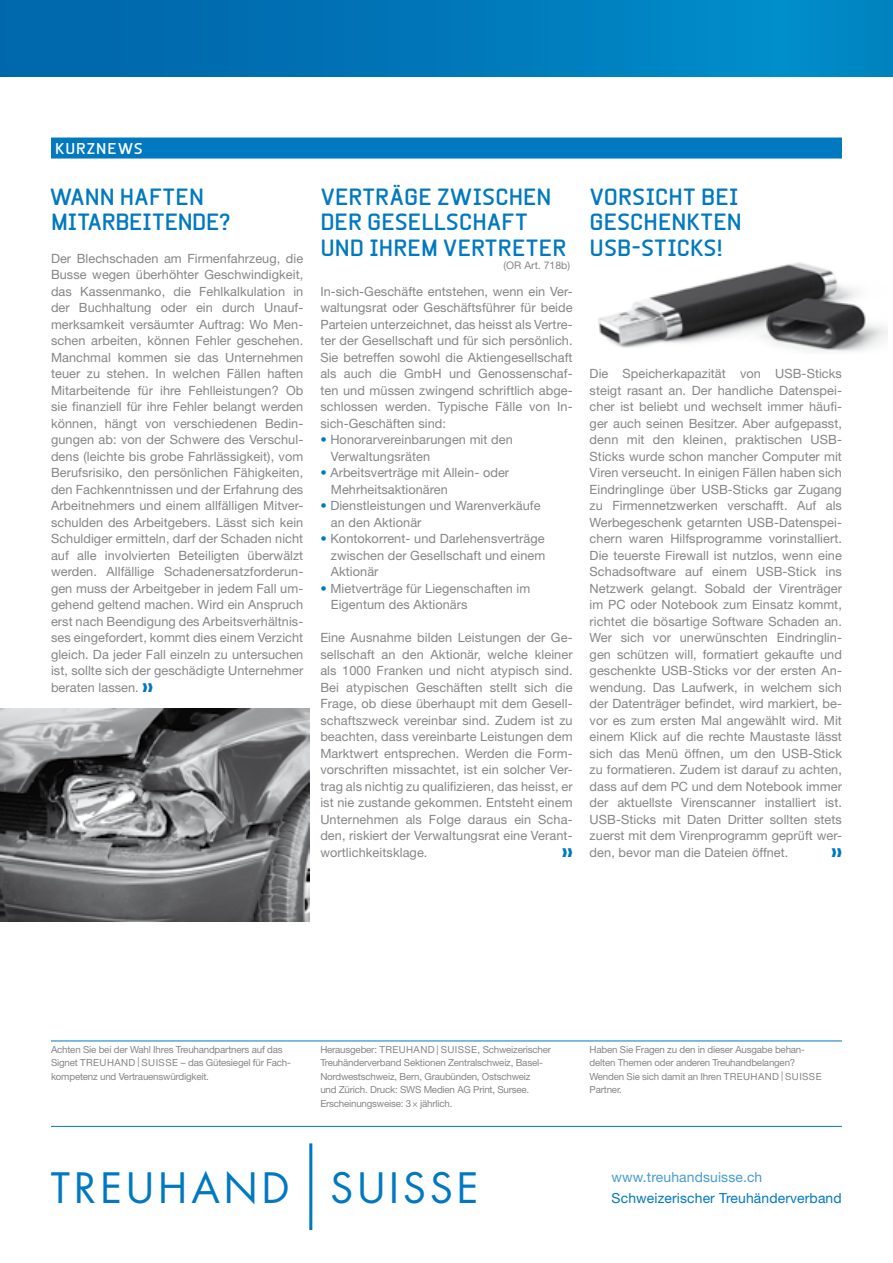
<style>
.page{position:relative;width:893px;height:1263px;background:#fff}
.page>*{position:absolute;margin:0;border:0;box-sizing:border-box;transform-origin:0 0}
.t1{font:40.8px "Futura";letter-spacing:.1em;color:#0079c0}
.t2{font:700 22.5px/25.5px "Beta Sans";color:#0079c0}
.t3{font:700 22.5px/25.5px "Beta Sans";letter-spacing:-.02em;color:#0079c0}
.t4{font:700 15px "Beta Sans";letter-spacing:.06em;color:#fff}
.t5{font:13.95px "Helvetica Neue LT Std";letter-spacing:.01em;color:#0079c0}
.t6{font:13.95px "Helvetica Neue LT Std";letter-spacing:.01em;color:#469cd1}
.t7{font:12.75px/16.5px "Helvetica Neue LT Std";letter-spacing:.005em;color:#868689;text-align:justify}
.t8{font:10.5px "Helvetica Neue LT Std";color:#868689}
.t9{font:9.75px/13.5px "Helvetica Neue LT Std";letter-spacing:-.02em;color:#868689}
.s1{color:#0079c0}
</style>
<div class="page">
<div style="left:0;top:0;width:893px;height:77px;background:linear-gradient(to right,#0063a9,#008eca)"></div>
<hr style="left:309px;top:1143px;width:3px;height:87px;background:#0079c0">
<hr style="left:51px;top:1126px;width:791px;height:1px;background:#0079c0">
<hr style="left:51px;top:1040px;width:791px;height:1px;background:#0079c0">
<div style="left:51px;top:138px;width:791px;height:21px;background:#0079c0"></div>
<img style="left:0;top:708px;width:309px;height:214px">
<img style="left:598px;top:262px;width:289px;height:90px">
<p class="t4" style="left:55px;top:140px;width:89px">KURZNEWS</p>
<h2 class="t3" style="left:50px;top:184px;width:182px">WANN HAFTEN<br>MITARBEITENDE?</h2>
<p class="t7" style="left:51px;top:250px;width:254px">Der Blechschaden am Firmenfahrzeug, die Busse wegen überhöhter Geschwindigkeit, das Kassenmanko, die Fehlkalkulation in der Buchhaltung oder ein durch Unauf&shy;merksamkeit versäumter Auftrag: Wo Men&shy;schen arbeiten, können Fehler geschehen.<br>Manchmal kommen sie das Unternehmen teuer zu stehen. In welchen Fällen haften Mitarbeitende für ihre Fehlleistungen? Ob sie finanziell für ihre Fehler belangt werden können, hängt von verschiedenen Bedin&shy;gungen ab: von der Schwere des Verschul&shy;dens (leichte bis grobe Fahrlässigkeit), vom Berufsrisiko, den persönlichen Fähigkeiten, den Fachkenntnissen und der Erfahrung des Arbeitnehmers und einem allfälligen Mitver&shy;schulden des Arbeitgebers. Lässt sich kein Schuldiger ermitteln, darf der Schaden nicht auf alle involvierten Beteiligten überwälzt werden. Allfällige Schadenersatzforderun&shy;gen muss der Arbeitgeber in jedem Fall um&shy;gehend geltend machen. Wird ein Anspruch erst nach Beendigung des Arbeitsverhältnis&shy;ses eingefordert, kommt dies einem Verzicht gleich. Da jeder Fall einzeln zu untersuchen ist, sollte sich der geschädigte Unternehmer beraten lassen. <span class="s1">❱❱</span></p>
<h2 class="t2" style="left:320px;top:184px;width:217px">VERTRÄGE ZWISCHEN<br>DER GESE</h2>
<h2 class="t2" style="left:421px;top:210px;width:108px">LLSCHAFT</h2>
<h2 class="t2" style="left:320px;top:235px;width:88px">UND IHREM</h2>
<h2 class="t2" style="left:443px;top:235px;width:110px">VERTRETER</h2>
<p class="t7" style="left:320px;top:283px;width:254px">In-sich-Geschäfte entstehen, wenn ein Ver&shy;waltungsrat oder Geschäftsführer für beide Parteien unterzeichnet, das heisst als Vertre&shy;ter der Gesellschaft und für sich persönlich.<br>Sie betreffen sowohl die Aktiengesellschaft als auch die GmbH und Genossenschaf&shy;ten und müssen zwingend schriftlich abge&shy;schlossen werden. Typische Fälle von In&shy;sich-Geschäften sind:</p>
<p class="t7" style="left:331px;top:431px;width:183px;text-indent:-11px"><span class="s1">•</span> Honorarvereinbarungen mit den<br>Verwaltungsräten</p>
<p class="t7" style="left:331px;top:464px;width:180px;text-indent:-11px"><span class="s1">•</span> Arbeitsverträge mit Allein- oder<br>Mehrheitsaktionären</p>
<p class="t7" style="left:331px;top:497px;width:211px;text-indent:-11px"><span class="s1">•</span> Dienstleistungen und Warenverkäufe an den Aktionär</p>
<p class="t7" style="left:331px;top:530px;width:216px;text-indent:-11px"><span class="s1">•</span> Kontokorrent- und Darlehensverträge zwischen der Gesellschaft und einem Aktionär</p>
<p class="t7" style="left:331px;top:580px;width:201px;text-indent:-11px"><span class="s1">•</span> Mietverträge für Liegenschaften im<br>Eigentum des Aktionärs</p>
<p class="t7" style="left:320px;top:629px;width:254px">Eine Ausnahme bilden Leistungen der Ge&shy;sellschaft an den Aktionär, welche kleiner als 1000 Franken und nicht atypisch sind.<br>Bei atypischen Geschäften stellt sich die Frage, ob diese überhaupt mit dem Gesell&shy;schaftszweck vereinbar sind. Zudem ist zu beachten, dass vereinbarte Leistungen dem Marktwert entsprechen. Werden die Form&shy;vorschriften missachtet, ist ein solcher Ver&shy;trag als nichtig zu qualifizieren, das heisst, er ist nie zustande gekommen. Entsteht einem Unternehmen als Folge daraus ein Scha&shy;den, riskiert der Verwaltungsrat eine Verant&shy;wortlichkeitsklage.</p>
<p class="t8" style="left:504px;top:259px;width:68px">(OR Art. 718b)</p>
<h2 class="t2" style="left:590px;top:184px;width:151px">VORSICHT BEI<br>GESCHENK</h2>
<h2 class="t2" style="left:590px;top:210px;width:138px;text-align:right">TEN<br>USB-STICKS!</h2>
<p class="t7" style="left:590px;top:365px;width:254px">Die Speicherkapazität von USB-Sticks steigt rasant an. Der handliche Datenspei&shy;cher ist beliebt und wechselt immer häufi&shy;ger auch seinen Besitzer. Aber aufgepasst, denn mit den kleinen, praktischen USB-Sticks wurde schon mancher Computer mit Viren verseucht. In einigen Fällen haben sich Eindringlinge über USB-Sticks gar Zugang zu Firmennetzwerken verschafft. Auf als Werbegeschenk getarnten USB-Datenspei&shy;chern waren Hilfsprogramme vorinstalliert.<br>Die teuerste Firewall ist nutzlos, wenn eine Schadsoftware auf einem USB-Stick ins Netzwerk gelangt. Sobald der Virenträger im PC oder Notebook zum Einsatz kommt, richtet die bösartige Software Schaden an.<br>Wer sich vor unerwünschten Eindringlin&shy;gen schützen will, formatiert gekaufte und geschenkte USB-Sticks vor der ersten An&shy;wendung. Das Laufwerk, in welchem sich der Datenträger befindet, wird markiert, be&shy;vor es zum ersten Mal angewählt wird. Mit einem Klick auf die rechte Maustaste lässt sich das Menü öffnen, um den USB-Stick zu formatieren. Zudem ist darauf zu achten, dass auf dem PC und dem Notebook immer der aktuellste Virenscanner installiert ist.<br>USB-Sticks mit Daten Dritter sollten stets zuerst mit dem Virenprogramm geprüft wer&shy;den, bevor man die Dateien öffnet.</p>
<p class="t9" style="left:51px;top:1042px;width:241px">Achten Sie bei der Wahl Ihres Treuhandpartners auf das<br>Signet TREUHAND | SUISSE – das Gütesiegel für Fach&shy;kompetenz und Vertrauenswürdigkeit.</p>
<p class="t9" style="left:320px;top:1042px;width:232px">Herausgeber: TREUHAND | SUISSE, Schweizerischer Treuhänderverband Sektionen Zentralschweiz, Basel-Nordwestschweiz, Bern, Graubünden, Ostschweiz<br>und Zürich. Druck: SWS Medien AG Print, Sursee.<br>Erscheinungsweise: 3× jährlich.</p>
<p class="t9" style="left:590px;top:1042px;width:233px">Haben Sie Fragen zu den in dieser Ausgabe behan&shy;delten Themen oder anderen Treuhandbelangen?<br>Wenden Sie sich damit an Ihren TREUHAND | SUISSE Partner.</p>
<h1 class="t1" style="left:51px;top:1162px;width:429px">TREUHAND SUISSE</h1>
<p class="t6" style="left:612px;top:1168px;width:152px">www.treuhandsuisse.ch</p>
<p class="t5" style="left:612px;top:1190px;width:232px">Schweizerischer Treuhänderverband</p>
</div>
